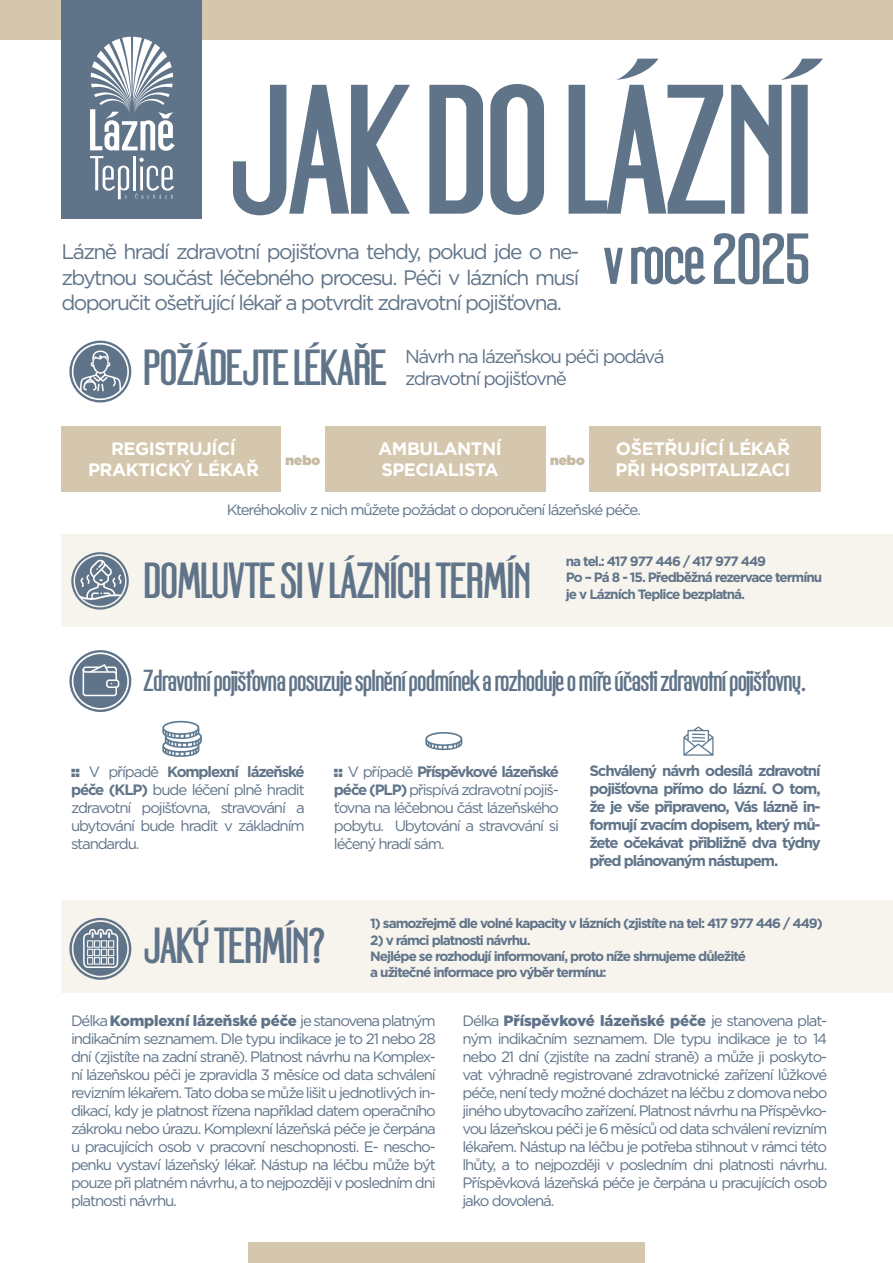
<style>
.page{position:relative;width:893px;height:1263px;background:#fff}
.page>*{position:absolute;margin:0;border:0;box-sizing:border-box;transform-origin:0 0}
.t1{font:900 163.5px "Mager";letter-spacing:-.075em;color:#607489}
.t2{font:900 64.65px "Mager";letter-spacing:-.075em;color:#607489}
.t3{font:900 45px "Mager";letter-spacing:-.075em;color:#607489}
.t4{font:900 27px "Mager";letter-spacing:-.075em;color:#607489}
.t5{font:21px/25.2px "Gotham";letter-spacing:-.075em;color:#607489;text-align:justify}
.t6{font:18.75px/22.5px "Gotham";letter-spacing:-.075em;color:#607489}
.t7{font:700 18px/21.6px "Gotham";letter-spacing:-.025em;color:#fff}
.t8{font:15px/18px "Gotham";letter-spacing:-.075em;color:#607489;text-align:justify}
.t9{font:700 15px/18px "Gotham";letter-spacing:-.075em;color:#607489;text-align:justify}
.t10{font:700 13.5px/16.2px "Gotham";letter-spacing:-.075em;color:#607489}
.t11{font:900 13.5px "Gotham";letter-spacing:.005em;color:#c6b9a1}
.s1{font-weight:900}
.s2{font-weight:700}
</style>
<div class="page">
<div style="left:61px;top:535px;width:832px;height:92px;background:#f7f3ed"></div>
<div style="left:61px;top:900px;width:832px;height:92px;background:#f7f3ed"></div>
<div style="left:0;top:0;width:893px;height:39px;background:#d4c7ad"></div>
<div style="left:248px;top:1242px;width:397px;height:21px;background:#d4c7ad"></div>
<div style="left:61px;top:426px;width:220px;height:66px;background:#d4c7ad"></div>
<div style="left:325px;top:426px;width:221px;height:66px;background:#d4c7ad"></div>
<div style="left:589px;top:426px;width:232px;height:66px;background:#d4c7ad"></div>
<div style="left:61px;top:0;width:141px;height:218px;background:#607489"></div>
<svg style="left:90px;top:37px;width:85px;height:162px"></svg>
<svg style="left:69px;top:341px;width:62px;height:61px"></svg>
<svg style="left:71px;top:552px;width:58px;height:58px"></svg>
<svg style="left:69px;top:918px;width:62px;height:62px"></svg>
<svg style="left:69px;top:650px;width:62px;height:62px"></svg>
<div style="left:106px;top:679px;width:13px;height:9px;border:2px solid #fff;border-radius:2px"></div>
<svg style="left:683px;top:726px;width:30px;height:30px"></svg>
<svg style="left:425px;top:732px;width:37px;height:18px"></svg>
<svg style="left:162px;top:720px;width:40px;height:37px"></svg>
<h1 class="t1" style="left:226px;top:57px;width:596px">JAK DOLÁZNÍ</h1>
<h3 class="t5" style="left:61px;top:239px;width:519px">Lázně hradí zdravotní pojišťovna tehdy, pokud jde o ne&shy;zbytnou součást léčebného procesu. Péči v lázních musí doporučit ošetřující lékař a potvrdit zdravotní pojišťovna.</h3>
<h2 class="t2" style="left:603px;top:222px;width:211px">vroce 2025</h2>
<h3 class="t3" style="left:143px;top:342px;width:247px">POŽÁDEJTE LÉKAŘE</h3>
<p class="t6" style="left:405px;top:344px;width:261px">Návrh na lázeňskou péči podává zdravotní pojišťovně</p>
<p class="t7" style="left:88px;top:437px;width:173px;text-align:center">REGISTRUJÍCÍ<br>PRAKTICKÝ LÉKAŘ</p>
<p class="t7" style="left:378px;top:437px;width:125px">AMBULANTNÍ<br>SPECIALISTA</p>
<p class="t7" style="left:616px;top:437px;width:176px">OŠETŘUJÍCÍ LÉKAŘ<br>PŘI HOSPITALIZACI</p>
<p class="t11" style="left:285px;top:450px;width:36px">nebo</p>
<p class="t11" style="left:550px;top:450px;width:36px">nebo</p>
<p class="t8" style="left:227px;top:500px;width:415px">Kteréhokoliv z nich můžete požádat o doporučení lázeňské péče.</p>
<p class="t10" style="left:566px;top:553px;width:258px">na tel.: 417 977 446 / 417 977 449<br>Po – Pá 8 - 15. Předběžná rezervace termínu je v Lázních Teplice bezplatná.</p>
<h3 class="t3" style="left:143px;top:554px;width:391px">DOMLUVTE SIVLÁZNÍCH TERMÍN</h3>
<h3 class="t4" style="left:143px;top:665px;width:666px">Zdravotní pojišťovna posuzuje splnění podmínek a rozhoduje o míře účastizdravotní pojišťovny.</h3>
<p class="t8" style="left:71px;top:762px;width:235px"><span class="s1">::</span> V případě <span class="s2">Komplexní lázeňské péče (KLP)</span> bude léčení plně hradit zdravotní pojišťovna, stravování a ubytování bude hradit v základním standardu.</p>
<p class="t8" style="left:334px;top:762px;width:227px"><span class="s1">::</span> V případě <span class="s2">Příspěvkové lázeňské péče (PLP)</span> přispívá zdravotní pojiš&shy;ťovna na léčebnou část lázeňského pobytu. Ubytování a stravování si léčený hradí sám.</p>
<p class="t9" style="left:589px;top:762px;width:233px">Schválený návrh odesílá zdravotní pojišťovna přímo do lázní. O tom, že je vše připraveno, Vás lázně in&shy;formují zvacím dopisem, který mů&shy;žete očekávat přibližně dva týdny před plánovaným nástupem.</p>
<h3 class="t3" style="left:143px;top:920px;width:185px">JAKÝ TERMÍN?</h3>
<p class="t10" style="left:370px;top:915px;width:454px">1) samozřejmě dle volné kapacity v lázních (zjistíte na tel: 417 977 446 / 449)</p>
<p class="t10" style="left:370px;top:932px;width:377px">2) v rámci platnosti návrhu.<br>Nejlépe se rozhodují informovaní, proto níže shrnujeme důležité a užitečné informace pro výběr termínu:</p>
<p class="t8" style="left:71px;top:1011px;width:366px">Délka <span class="s1">Komplexní lázeňské péče</span> je stanovena platným indikačním seznamem. Dle typu indikace je to 21 nebo 28 dní (zjistíte na zadní straně). Platnost návrhu na Komplex&shy;ní lázeňskou péči je zpravidla 3 měsíce od data schválení revizním lékařem. Tato doba se může lišit u jednotlivých in&shy;dikací, kdy je platnost řízena například datem operačního zákroku nebo úrazu. Komplexní lázeňská péče je čerpána u pracujících osob v pracovní neschopnosti. E- nescho&shy;penku vystaví lázeňský lékař. Nástup na léčbu může být pouze při platném návrhu, a to nejpozději v posledním dni platnosti návrhu.</p>
<p class="t8" style="left:462px;top:1011px;width:366px">Délka <span class="s1">Příspěvkové lázeňské péče</span> je stanovena plat&shy;ným indikačním seznamem. Dle typu indikace je to 14 nebo 21 dní (zjistíte na zadní straně) a může ji poskyto&shy;vat výhradně registrované zdravotnické zařízení lůžkové péče, není tedy možné docházet na léčbu z domova nebo jiného ubytovacího zařízení. Platnost návrhu na Příspěvko&shy;vou lázeňskou péči je 6 měsíců od data schválení revizním lékařem. Nástup na léčbu je potřeba stihnout v rámci této lhůty, a to nejpozději v posledním dni platnosti návrhu.<br>Příspěvková lázeňská péče je čerpána u pracujících osob jako dovolená.</p>
</div>
